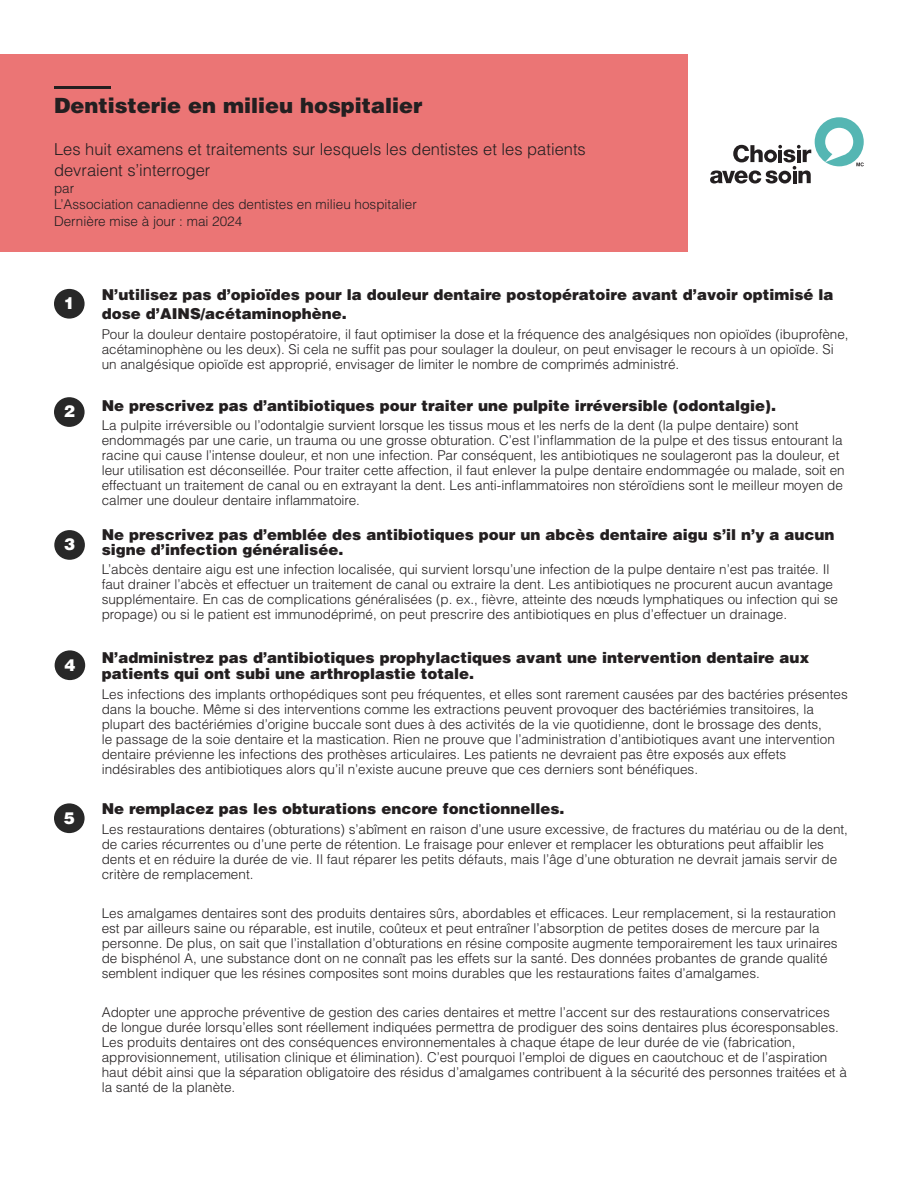
<style>
.page{position:relative;width:918px;height:1188px;background:#fff}
.page>*{position:absolute;margin:0;border:0;box-sizing:border-box;transform-origin:0 0}
.t1{font:900 21px "Helvetica LT Std";color:#231f20}
.t2{font:300 16.5px/21px "Helvetica LT Std";color:#231f20}
.t3{font:900 16.5px "Helvetica LT Std";color:#fff}
.Rationale_desc_blue_box_text{font:900 15px/19.8px "Helvetica LT Std";color:#231f20}
.Rationale_desc_blue_box_text-2{font:300 13.5px/15px "Helvetica LT Std";color:#231f20}
</style>
<div class="page">
<div style="left:54px;top:803px;width:31px;height:30px;background:#282828;border-radius:50%"></div>
<div style="left:55px;top:650px;width:30px;height:30px;background:#282828;border-radius:50%"></div>
<div style="left:54px;top:530px;width:31px;height:30px;background:#282828;border-radius:50%"></div>
<div style="left:54px;top:397px;width:31px;height:30px;background:#282828;border-radius:50%"></div>
<svg style="left:710px;top:117px;width:154px;height:67px"></svg>
<div style="left:54px;top:289px;width:31px;height:30px;background:#282828;border-radius:50%"></div>
<div style="left:0;top:54px;width:688px;height:198px;background:#eb7575"></div>
<hr style="left:54px;top:86px;width:57px;height:3px;background:#231f20">
<p class="t1" style="left:54px;top:92px;width:370px">Dentisterie en milieu hospitalier</p>
<p class="t2" style="left:54px;top:139px;width:533px">Les huit examens et traitements sur lesquels les dentistes et les patients devraient s’interroger</p>
<p class="Rationale_desc_blue_box_text-2" style="left:54px;top:181px;width:22px">par</p>
<p class="Rationale_desc_blue_box_text-2" style="left:54px;top:197px;width:364px">L’Association canadienne des dentistes en milieu hospitalier</p>
<p class="Rationale_desc_blue_box_text-2" style="left:54px;top:214px;width:190px">Dernière mise à jour : mai 2024</p>
<p class="t3" style="left:64px;top:292px;width:13px">1</p>
<p class="t3" style="left:64px;top:401px;width:13px">2</p>
<p class="t3" style="left:64px;top:534px;width:13px">3</p>
<p class="t3" style="left:64px;top:654px;width:13px">4</p>
<p class="t3" style="left:64px;top:807px;width:13px">5</p>
<p class="Rationale_desc_blue_box_text" style="left:102px;top:284px;width:733px">N’utilisez pas d’opioïdes pour la douleur dentaire postopératoire avant d’avoir optimisé la dose d’AINS/acétaminophène.</p>
<p class="Rationale_desc_blue_box_text-2" style="left:102px;top:327px;width:749px">Pour la douleur dentaire postopératoire, il faut optimiser la dose et la fréquence des analgésiques non opioïdes (ibuprofène, acétaminophène ou les deux). Si cela ne suffit pas pour soulager la douleur, on peut envisager le recours à un opioïde. Si un analgésique opioïde est approprié, envisager de limiter le nombre de comprimés administré.</p>
<p class="Rationale_desc_blue_box_text" style="left:102px;top:395px;width:676px">Ne prescrivez pas d’antibiotiques pour traiter une pulpite irréversible (odontalgie).</p>
<p class="Rationale_desc_blue_box_text-2" style="left:102px;top:418px;width:745px">La pulpite irréversible ou l’odontalgie survient lorsque les tissus mous et les nerfs de la dent (la pulpe dentaire) sont endommagés par une carie, un trauma ou une grosse obturation. C’est l’inflammation de la pulpe et des tissus entourant la racine qui cause l’intense douleur, et non une infection. Par conséquent, les antibiotiques ne soulageront pas la douleur, et leur utilisation est déconseillée. Pour traiter cette affection, il faut enlever la pulpe dentaire endommagée ou malade, soit en effectuant un traitement de canal ou en extrayant la dent. Les anti-inflammatoires non stéroïdiens sont le meilleur moyen de calmer une douleur dentaire inflammatoire.</p>
<p class="Rationale_desc_blue_box_text" style="left:102px;top:527px;width:734px;line-height:15px">Ne prescrivez pas d’emblée des antibiotiques pour un abcès dentaire aigu s’il n’y a aucun signe d’infection généralisée.</p>
<p class="Rationale_desc_blue_box_text-2" style="left:102px;top:562px;width:738px">L’abcès dentaire aigu est une infection localisée, qui survient lorsqu’une infection de la pulpe dentaire n’est pas traitée. Il faut drainer l’abcès et effectuer un traitement de canal ou extraire la dent. Les antibiotiques ne procurent aucun avantage supplémentaire. En cas de complications généralisées (p. ex., fièvre, atteinte des nœuds lymphatiques ou infection qui se propage) ou si le patient est immunodéprimé, on peut prescrire des antibiotiques en plus d’effectuer un drainage.</p>
<p class="Rationale_desc_blue_box_text" style="left:102px;top:649px;width:709px;line-height:16.5px">N’administrez pas d’antibiotiques prophylactiques avant une intervention dentaire aux patients qui ont subi une arthroplastie totale.</p>
<p class="Rationale_desc_blue_box_text-2" style="left:102px;top:687px;width:748px">Les infections des implants orthopédiques sont peu fréquentes, et elles sont rarement causées par des bactéries présentes dans la bouche. Même si des interventions comme les extractions peuvent provoquer des bactériémies transitoires, la plupart des bactériémies d’origine buccale sont dues à des activités de la vie quotidienne, dont le brossage des dents,<br>le passage de la soie dentaire et la mastication. Rien ne prouve que l’administration d’antibiotiques avant une intervention dentaire prévienne les infections des prothèses articulaires. Les patients ne devraient pas être exposés aux effets indésirables des antibiotiques alors qu’il n’existe aucune preuve que ces derniers sont bénéfiques.</p>
<p class="Rationale_desc_blue_box_text" style="left:102px;top:799px;width:464px">Ne remplacez pas les obturations encore fonctionnelles.</p>
<p class="Rationale_desc_blue_box_text-2" style="left:102px;top:822px;width:748px">Les restaurations dentaires (obturations) s’abîment en raison d’une usure excessive, de fractures du matériau ou de la dent, de caries récurrentes ou d’une perte de rétention. Le fraisage pour enlever et remplacer les obturations peut affaiblir les dents et en réduire la durée de vie. Il faut réparer les petits défauts, mais l’âge d’une obturation ne devrait jamais servir de critère de remplacement.</p>
<p class="Rationale_desc_blue_box_text-2" style="left:102px;top:906px;width:738px">Les amalgames dentaires sont des produits dentaires sûrs, abordables et efficaces. Leur remplacement, si la restauration est par ailleurs saine ou réparable, est inutile, coûteux et peut entraîner l’absorption de petites doses de mercure par la personne. De plus, on sait que l’installation d’obturations en résine composite augmente temporairement les taux urinaires de bisphénol A, une substance dont on ne connaît pas les effets sur la santé. Des données probantes de grande qualité semblent indiquer que les résines composites sont moins durables que les restaurations faites d’amalgames.</p>
<p class="Rationale_desc_blue_box_text-2" style="left:102px;top:1005px;width:747px">Adopter une approche préventive de gestion des caries dentaires et mettre l’accent sur des restaurations conservatrices de longue durée lorsqu’elles sont réellement indiquées permettra de prodiguer des soins dentaires plus écoresponsables.<br>Les produits dentaires ont des conséquences environnementales à chaque étape de leur durée de vie (fabrication, approvisionnement, utilisation clinique et élimination). C’est pourquoi l’emploi de digues en caoutchouc et de l’aspiration haut débit ainsi que la séparation obligatoire des résidus d’amalgames contribuent à la sécurité des personnes traitées et à la santé de la planète.</p>
</div>
